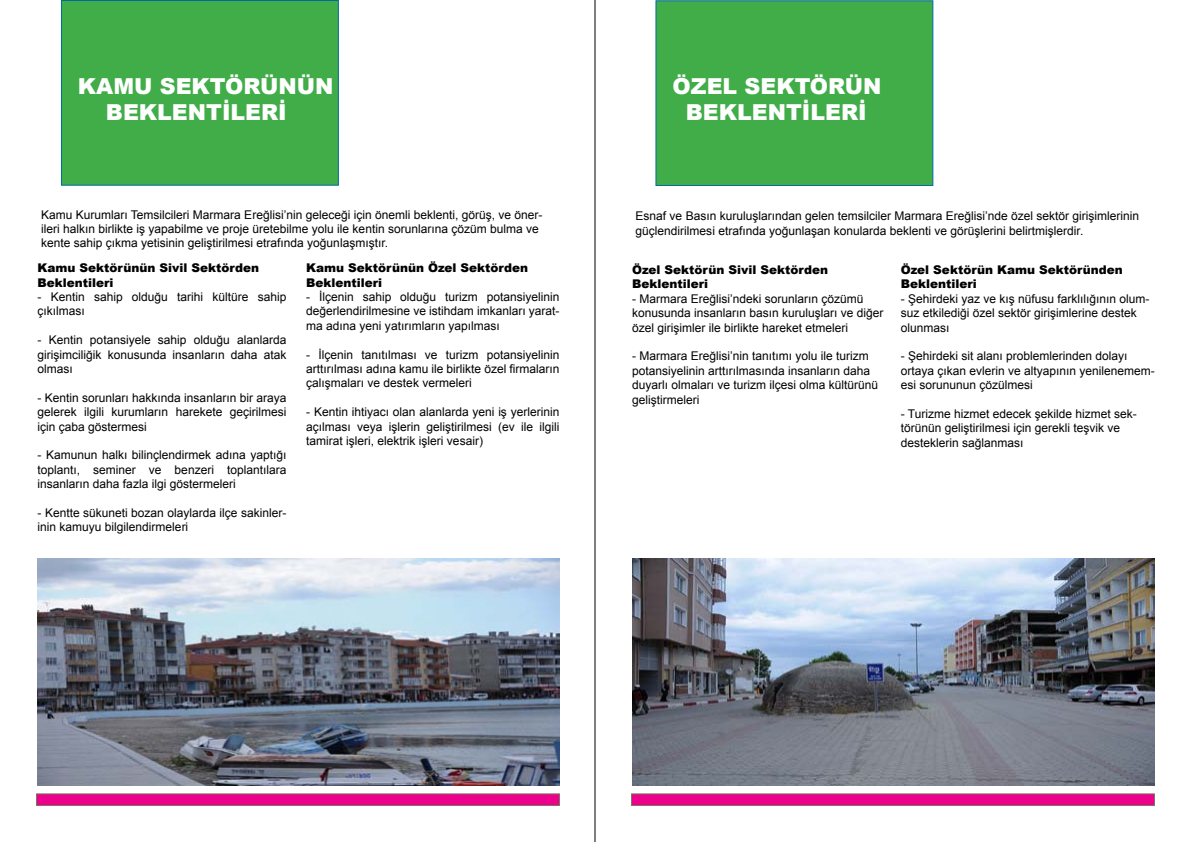
<style>
.page{position:relative;width:1191px;height:842px;background:#fff}
.page>*{position:absolute;margin:0;border:0;box-sizing:border-box;transform-origin:0 0}
.t1{font:900 22px/26.4px "Arial";color:#fff}
.t2{font:12px/14.4px "Arial";color:#000}
.t3{font:900 12px/14.4px "Arial";color:#000}
</style>
<div class="page">
<svg style="left:36px;top:793px;width:524px;height:13px"></svg>
<div style="left:61px;top:0;width:278px;height:186px;background:#41ad49"></div>
<img style="left:38px;top:558px;width:521px;height:227px">
<div style="left:655px;top:0;width:279px;height:186px;background:#41ad49"></div>
<img style="left:632px;top:558px;width:523px;height:227px">
<svg style="left:631px;top:793px;width:524px;height:13px"></svg>
<hr style="left:594px;top:0;width:1px;height:842px;background:#000">
<h1 class="t1" style="left:106px;top:72px;width:229px;text-indent:-28px">KAMU SEKTÖRÜNÜN<br>BEKLENTİLERİ</h1>
<p class="t2" style="left:41px;top:207px;width:503px">Kamu Kurumları Temsilcileri Marmara Ereğlisi’nin geleceği için önemli beklenti, görüş, ve öner&shy;ileri halkın birlikte iş yapabilme ve proje üretebilme yolu ile kentin sorunlarına çözüm bulma ve kente sahip çıkma yetisinin geliştirilmesi etrafında yoğunlaşmıştır.</p>
<p class="t3" style="left:38px;top:260px;width:223px">Kamu Sektörünün Sivil Sektörden<br>Beklentileri</p>
<p class="t2" style="left:38px;top:290px;width:250px">- Kentin sahip olduğu tarihi kültüre sahip çıkılması</p>
<p class="t2" style="left:38px;top:333px;width:250px;text-align:justify">- Kentin potansiyele sahip olduğu alanlarda girişimciliğik konusunda insanların daha atak olması</p>
<p class="t2" style="left:38px;top:391px;width:250px;text-align:justify">- Kentin sorunları hakkında insanların bir araya gelerek ilgili kurumların harekete geçirilmesi için çaba göstermesi</p>
<p class="t2" style="left:38px;top:448px;width:250px;text-align:justify">- Kamunun halkı bilinçlendirmek adına yaptığı toplantı, seminer ve benzeri toplantılara insanların daha fazla ilgi göstermeleri</p>
<p class="t2" style="left:38px;top:506px;width:250px">- Kentte sükuneti bozan olaylarda ilçe sakinler&shy;inin kamuyu bilgilendirmeleri</p>
<p class="t3" style="left:306px;top:260px;width:223px">Kamu Sektörünün Özel Sektörden<br>Beklentileri</p>
<p class="t2" style="left:306px;top:290px;width:255px;text-align:justify">- İlçenin sahip olduğu turizm potansiyelinin değerlendirilmesine ve istihdam imkanları yarat&shy;ma adına yeni yatırımların yapılması</p>
<p class="t2" style="left:306px;top:347px;width:255px;text-align:justify">- İlçenin tanıtılması ve turizm potansiyelinin arttırılması adına kamu ile birlikte özel firmaların çalışmaları ve destek vermeleri</p>
<p class="t2" style="left:306px;top:405px;width:255px;text-align:justify">- Kentin ihtiyacı olan alanlarda yeni iş yerlerinin açılması veya işlerin geliştirilmesi (ev ile ilgili tamirat işleri, elektrik işleri vesair)</p>
<h1 class="t1" style="left:672px;top:72px;width:211px;text-align:center">ÖZEL SEKTÖRÜN<br>BEKLENTİLERİ</h1>
<p class="t2" style="left:635px;top:209px;width:505px">Esnaf ve Basın kuruluşlarından gelen temsilciler Marmara Ereğlisi’nde özel sektör girişimlerinin güçlendirilmesi etrafında yoğunlaşan konularda beklenti ve görüşlerini belirtmişlerdir.</p>
<p class="t3" style="left:632px;top:262px;width:197px">Özel Sektörün Sivil Sektörden<br>Beklentileri</p>
<p class="t2" style="left:632px;top:291px;width:253px">- Marmara Ereğlisi’ndeki sorunların çözümü konusunda insanların basın kuruluşları ve diğer özel girişimler ile birlikte hareket etmeleri</p>
<p class="t2" style="left:632px;top:349px;width:248px">- Marmara Ereğlisi’nin tanıtımı yolu ile turizm potansiyelinin arttırılmasında insanların daha duyarlı olmaları ve turizm ilçesi olma kültürünü geliştirmeleri</p>
<p class="t3" style="left:900px;top:262px;width:224px">Özel Sektörün Kamu Sektöründen<br>Beklentileri</p>
<p class="t2" style="left:900px;top:291px;width:250px">- Şehirdeki yaz ve kış nüfusu farklılığının olum&shy;suz etkilediği özel sektör girişimlerine destek olunması</p>
<p class="t2" style="left:900px;top:349px;width:256px">- Şehirdeki sit alanı problemlerinden dolayı ortaya çıkan evlerin ve altyapının yenilenemem&shy;esi sorununun çözülmesi</p>
<p class="t2" style="left:900px;top:407px;width:238px">- Turizme hizmet edecek şekilde hizmet sek&shy;törünün geliştirilmesi için gerekli teşvik ve desteklerin sağlanması</p>
</div>
